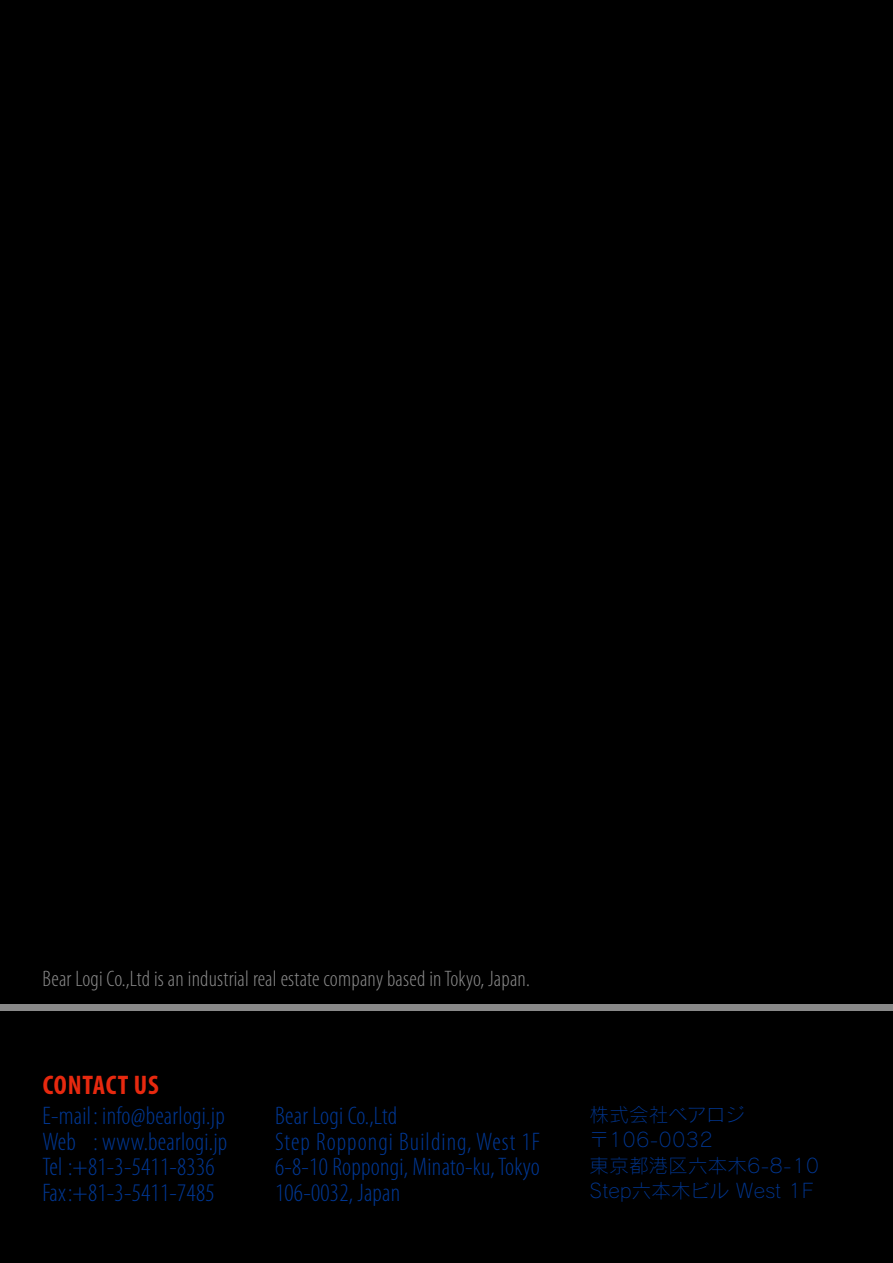
<style>
.page{position:relative;width:893px;height:1263px;background:#000}
.page>*{position:absolute;margin:0;border:0;box-sizing:border-box;transform-origin:0 0}
.t1{font:700 condensed 27px "Myriad Pro";color:#e7290f}
.t2{font:300 condensed 25.5px/25.5px "Myriad Pro";letter-spacing:.01em;color:#003793}
.t3{font:300 condensed 22.5px "Myriad Pro";letter-spacing:.01em;color:#898989}
.t4{font:19.5px/25.5px "Rodin Pro L";letter-spacing:.01em;color:#003793}
</style>
<div class="page">
<div style="left:0;top:1004px;width:893px;height:7px;background:#898989"></div>
<p class="t3" style="left:43px;top:965px;width:489px">Bear Logi Co.,Ltd anis industrial real estate company based inTokyo, Japan.</p>
<p class="t1" style="left:43px;top:1068px;width:14px">CONTA</p>
<p class="t2" style="left:43px;top:1103px;width:186px;text-align:right">-E mail: info@bearlogi j p. : www.bearlogi j p.</p>
<p class="t1" style="left:106px;top:1068px;width:55px">CT US</p>
<p class="t2" style="left:43px;top:1129px;width:174px">Web<br>Tel :+81-3-5411-8336<br>Fax:+81-3-5411-7485</p>
<p class="t2" style="left:275px;top:1103px;width:266px">Bear Logi Co.,Ltd<br>Step Roppongi Building,West F1<br>6-8-10 Roppongi, Minato-ku,Tokyo<br>106-0032, Japan</p>
<p class="t4" style="left:590px;top:1101px;width:231px">株式会社ベアロジ〒106-0032<br>東京都港区六本木6-8-10<br>Step六本木ビル West 1F</p>
</div>
